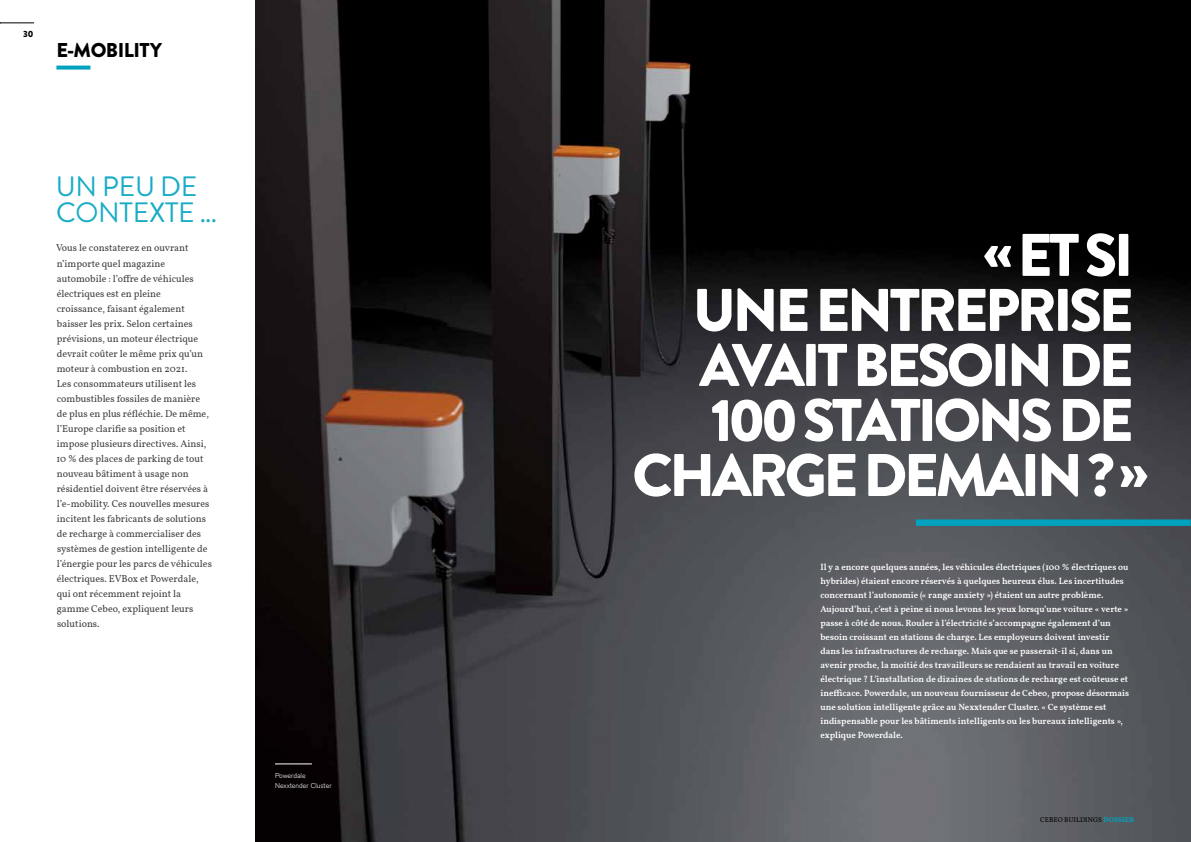
<style>
.page{position:relative;width:1191px;height:842px;background:#fff}
.page>*{position:absolute;margin:0;border:0;box-sizing:border-box;transform-origin:0 0}
.t1{font:900 60px/55px "Brandon Grotesque";letter-spacing:-.06em;color:#fff;text-align:right}
.t2{font:28px/26px "Brandon Grotesque";letter-spacing:-.01em;color:#1aacc5}
.t3{font:900 20px "Brandon Grotesque";letter-spacing:-.025em;color:#000}
.t4{font:10px/15px "Vollkorn";color:#414042}
.t5{font:600 9px/14px "Vollkorn";color:#fff}
.t6{font:900 9px "Brandon Grotesque";color:#000}
.t7{font:300 7px/10px "Akzidenz Grotesk BE";color:#fff}
.t8{font:7px "Vollkorn";letter-spacing:.01em;color:#000}
.s1{font-weight:700;color:#00a2bf}
</style>
<div class="page">
<hr style="left:0;top:23px;width:34px;height:1px;background:#000">
<img style="left:255px;top:0;width:936px;height:842px">
<hr style="left:1157px;top:23px;width:34px;height:1px;background:#000">
<svg style="left:56px;top:66px;width:34px;height:4px"></svg>
<div style="left:916px;top:519px;width:274px;height:7px;background:#00a2bf"></div>
<hr style="left:275px;top:764px;width:37px;height:1px;background:#fff">
<p class="t6" style="left:23px;top:28px;width:12px">30</p>
<h3 class="t3" style="left:56px;top:35px;width:107px">E-MOBILITY</h3>
<h2 class="t2" style="left:56px;top:174px;width:163px">UN PEU DE<br>CONTEXTE ...</h2>
<p class="t4" style="left:56px;top:241px;width:157px">Vous le constaterez en ouvrant n’importe quel magazine automobile : l’offre de véhicules électriques est en pleine<br>croissance, faisant également baisser les prix. Selon certaines prévisions, un moteur électrique devrait coûter le même prix qu’un moteur à combustion en 2021.<br>Les consommateurs utilisent les combustibles fossiles de manière de plus en plus réfléchie. De même, l’Europe clarifie sa position et impose plusieurs directives. Ainsi,<br>10 % des places de parking de tout nouveau bâtiment à usage non résidentiel doivent être réservées à l’e-mobility. Ces nouvelles mesures incitent les fabricants de solutions de recharge à commercialiser des systèmes de gestion intelligente de l’énergie pour les parcs de véhicules électriques. EVBox et Powerdale, qui ont récemment rejoint la gamme Cebeo, expliquent leurs solutions.</p>
<h1 class="t1" style="left:632px;top:229px;width:517px">« ET SI<br>UNE ENTREPRISE<br>AVAIT BESOIN DE<br>100 STATIONS DE<br>CHARGE DEMAIN ? »</h1>
<p class="t5" style="left:820px;top:560px;width:310px">Il y a encore quelques années, les véhicules électriques (100 % électriques ou hybrides) étaient encore réservés à quelques heureux élus. Les incertitudes concernant l’autonomie (« range anxiety ») étaient un autre problème.<br>Aujourd’hui, c’est à peine si nous levons les yeux lorsqu’une voiture « verte » passe à côté de nous. Rouler à l’électricité s’accompagne également d’un besoin croissant en stations de charge. Les employeurs doivent investir dans les infrastructures de recharge. Mais que se passerait-il si, dans un avenir proche, la moitié des travailleurs se rendaient au travail en voiture électrique ? L’installation de dizaines de stations de recharge est coûteuse et inefficace. Powerdale, un nouveau fournisseur de Cebeo, propose désormais une solution intelligente grâce au Nexxtender Cluster. « Ce système est indispensable pour les bâtiments intelligents ou les bureaux intelligents », explique Powerdale.</p>
<p class="t7" style="left:275px;top:771px;width:58px">Powerdale<br>Nexxtender Cluster</p>
<p class="t8" style="left:1040px;top:814px;width:96px">CEBEO BUILDINGS <span class="s1">DOSSIER</span></p>
</div>
